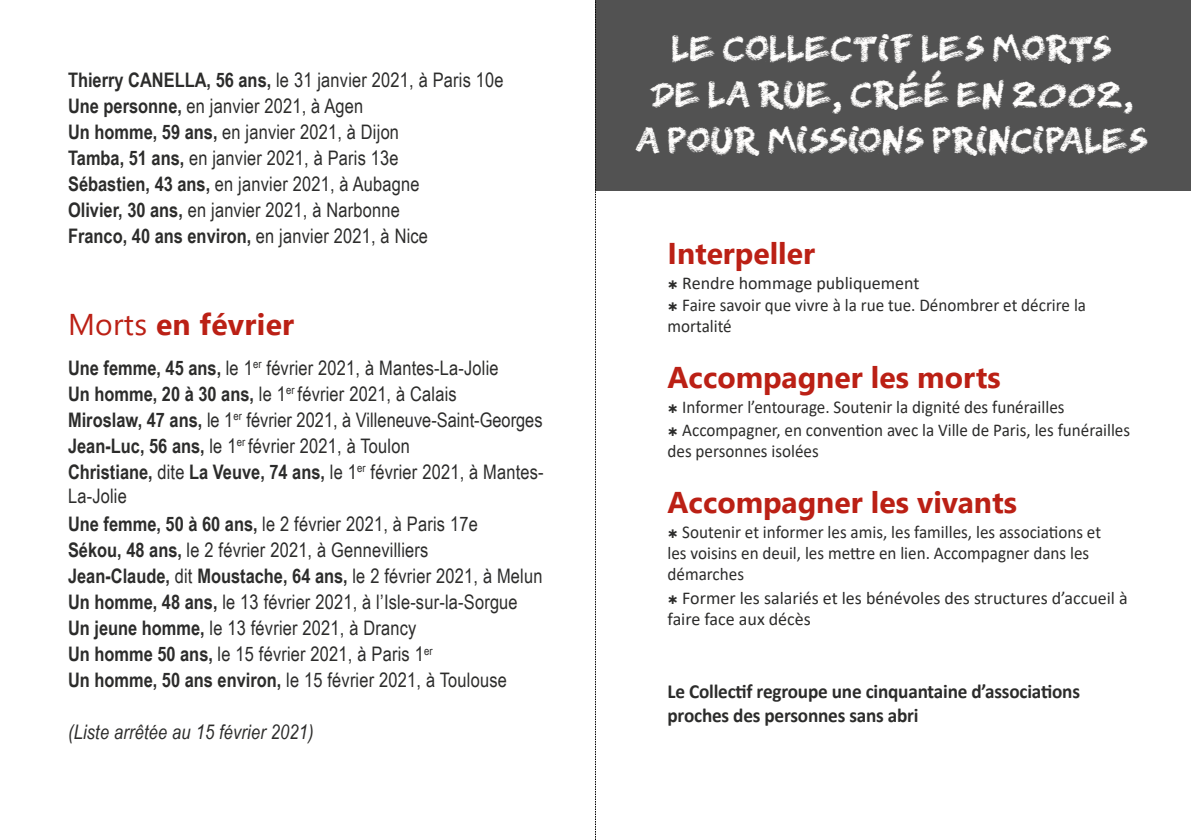
<style>
.page{position:relative;width:1191px;height:840px;background:#fff}
.page>*{position:absolute;margin:0;border:0;box-sizing:border-box;transform-origin:0 0}
.t1{font:700 30px "Segoe UI";color:#bb2015}
.t2{font:30px/46px "Right Chalk";letter-spacing:.01em;color:#fffefd;text-align:center}
.t3{font:20px/26px "Arial Narrow";letter-spacing:.01em;color:#2c2c2b}
.t4{font:700 20px/24px "Calibri";letter-spacing:-.01em;color:#2c2c2b;scale:.96 1}
.t5{font:italic 20px "Arial Narrow";letter-spacing:.01em;color:#2c2c2b}
.t6{font:18px/21px "Calibri";color:#2c2c2b;scale:.95 1}
.t7{font:18px/21.6px "Calibri";color:#2c2c2b}
.s1{font-weight:700}
.s2{font-weight:400}
</style>
<div class="page">
<div style="left:595px;top:0;width:596px;height:190px;background:#525252"></div>
<svg style="left:595px;top:0;width:1px;height:839px"></svg>
<p class="t3" style="left:68px;top:66px;width:437px"><span class="s1">Thierry CANELLA, 56 ans,</span> le 31 janvier 2021, à Paris 10e <span class="s1">Une personne,</span> en janvier 2021, à Agen<br><span class="s1">Un homme, 59 ans,</span> en janvier 2021, à Dijon<br><span class="s1">Tamba, 51 ans,</span> en janvier 2021, à Paris 13e<br><span class="s1">Sébastien, 43 ans,</span> en janvier 2021, à Aubagne<br><span class="s1">Olivier, 30 ans,</span> en janvier 2021, à Narbonne<br><span class="s1">Franco, 40 ans environ,</span> en janvier 2021, à Nice</p>
<h1 class="t1" style="left:68px;top:296px;width:228px"><span class="s2">Morts</span> en février</h1>
<p class="t3" style="left:68px;top:354px;width:477px"><span class="s1">Une femme, 45 ans,</span> le 1<sup>er</sup> février 2021, à Mantes-La-Jolie<br><span class="s1">Un homme, 20 à 30 ans,</span> le 1<sup>er</sup> février 2021, à Calais<br><span class="s1">Miroslaw, 47 ans,</span> le 1<sup>er</sup> février 2021, à Villeneuve-Saint-Georges <span class="s1">Jean-Luc, 56 ans,</span> le 1<sup>er</sup> février 2021, à Toulon<br><span class="s1">Christiane,</span> dite <span class="s1">La Veuve, 74 ans,</span> le 1<sup>er</sup> février 2021, à Mantes-</p>
<p class="t3" style="left:68px;top:481px;width:411px;line-height:28px">La-Jolie<br><span class="s1">Une femme, 50 à 60 ans,</span> le 2 février 2021, à Paris 17e</p>
<p class="t3" style="left:68px;top:536px;width:476px"><span class="s1">Sékou, 48 ans,</span> le 2 février 2021, à Gennevilliers<br><span class="s1">Jean-Claude,</span> dit <span class="s1">Moustache, 64 ans,</span> le 2 février 2021, à Melun <span class="s1">Un homme, 48 ans,</span> le 13 février 2021, à l’Isle-sur-la-Sorgue <span class="s1">Un jeune homme,</span> le 13 février 2021, à Drancy<br><span class="s1">Un homme 50 ans,</span> le 15 février 2021, à Paris 1<sup>er<br></sup><span class="s1">Un homme, 50 ans environ,</span> le 15 février 2021, à Toulouse</p>
<p class="t5" style="left:68px;top:718px;width:247px">(Liste arrêtée au 15 février 2021)</p>
<h1 class="t2" style="left:635px;top:26px;width:513px">LE COLLECTIF LES MORTS<br>DE LA RUE, CREE EN 2002,<br>A POUR MISSIONS PRINCIPALES</h1>
<h1 class="t1" style="left:667px;top:225px;width:149px">Interpeller</h1>
<p class="t7" style="left:682px;top:272px;width:239px">Rendre hommage publiquement</p>
<p class="t6" style="left:682px;top:293px;width:426px">Faire savoir que vivre à la rue tue. Dénombrer et décrire la</p>
<p class="t6" style="left:667px;top:315px;width:69px">mortalité</p>
<h1 class="t1" style="left:667px;top:348px;width:335px">Accompagner les morts</h1>
<p class="t6" style="left:682px;top:394px;width:473px;line-height:23.6px">Informer l’entourage. Soutenir la dignité des funérailles<br>Accompagner, en convention avec la Ville de Paris, les funérailles</p>
<p class="t6" style="left:667px;top:440px;width:161px">des personnes isolées</p>
<h1 class="t1" style="left:667px;top:473px;width:351px">Accompagner les vivants</h1>
<p class="t6" style="left:667px;top:520px;width:458px;text-indent:15px">Soutenir et informer les amis, les familles, les associations et les voisins en deuil, les mettre en lien. Accompagner dans les démarches</p>
<p class="t7" style="left:667px;top:586px;width:462px;text-indent:15px">Former les salariés et les bénévoles des structures d’accueil à faire face aux décès</p>
<p class="t4" style="left:667px;top:678px;width:431px">Le Collectif regroupe une cinquantaine d’associations proches des personnes sans abri</p>
</div>
